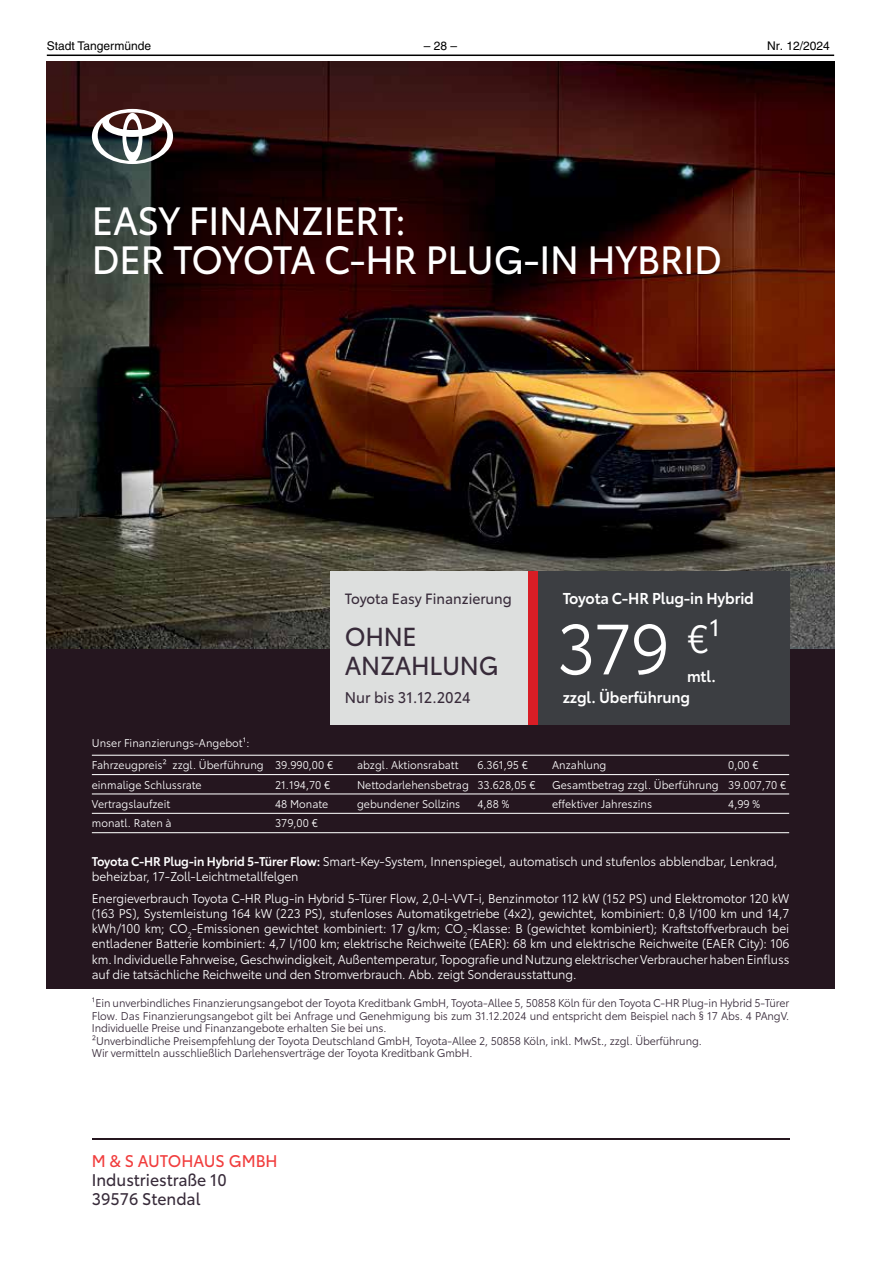
<style>
.page{position:relative;width:881px;height:1263px;background:#fff}
.page>*{position:absolute;margin:0;border:0;box-sizing:border-box;transform-origin:0 0}
.t1{font:70.05px "Toyota Type";color:#fff;scale:.95 1}
.t2{font:38.85px/38.8px "Toyota Type";letter-spacing:-.005em;color:#fff;scale:.95 1}
.t3{font:25.65px/29.1px "Toyota Type";letter-spacing:-.01em;color:#382b3a;scale:.95 1}
.t4{font:16.65px/19.5px "Toyota Type";color:#382b3a;scale:.95 1}
.t5{font:16.65px "Toyota Type";color:#f13d3d;scale:.95 1}
.t6{font:600 15.6px/21.3px "Toyota Type";letter-spacing:-.01em;color:#fff;scale:.95 1}
.t7{font:15.3px "Toyota Type";color:#382b3a;scale:.95 1}
.t8{font:14.7px "Toyota Type";color:#382b3a;scale:.95 1}
.t9{font:12.45px/15.3px "Toyota Type";letter-spacing:-.01em;color:#fff;scale:.95 1}
.t10{font:12px "Helvetica LT";color:#000}
.t11{font:11.1px/12.5px "Toyota Type";letter-spacing:-.015em;color:#382b3a;scale:.95 1}
.t12{font:11.1px/22.2px "Toyota Type";color:#fff;scale:.95 1}
.s1{font-weight:600}
</style>
<div class="page">
<hr style="left:47px;top:55px;width:786px;height:1px;background:#000">
<div style="left:47px;top:62px;width:786px;height:1169px;background:#25161f"></div>
<img style="left:47px;top:62px;width:786px;height:586px">
<svg style="left:92px;top:109px;width:81px;height:55px;background:#7b7474"></svg>
<div style="left:330px;top:571px;width:198px;height:154px;background:#dddfde"></div>
<div style="left:528px;top:571px;width:10px;height:154px;background:#d81d25"></div>
<div style="left:537px;top:571px;width:252px;height:154px;background:#3c3e42"></div>
<hr style="left:92px;top:755px;width:696px;height:1px;background:#fff">
<hr style="left:92px;top:774px;width:696px;height:1px;background:#fff">
<hr style="left:92px;top:793px;width:696px;height:1px;background:#fff">
<hr style="left:92px;top:813px;width:696px;height:1px;background:#fff">
<hr style="left:92px;top:832px;width:696px;height:1px;background:#fff">
<div style="left:47px;top:990px;width:786px;height:241px;background:#fff"></div>
<hr style="left:92px;top:1139px;width:696px;height:1px;background:#25161f">
<p class="t10" style="left:47px;top:39px;width:106px">Stadt Tangermünde</p>
<p class="t10" style="left:423px;top:39px;width:35px">– 28 –</p>
<p class="t10" style="left:766px;top:39px;width:64px">Nr. 12/2024</p>
<h2 class="t2" style="left:92px;top:198px;width:664px">EASY FINANZIERT:<br>DER TOYOTA C-HR PLUG-IN HYBRID</h2>
<p class="t8" style="left:345px;top:588px;width:177px">Toyota Easy Finanzierung</p>
<h3 class="t3" style="left:345px;top:620px;width:163px">OHNE<br>ANZAHLUNG</h3>
<p class="t7" style="left:345px;top:686px;width:134px">Nur bis 31.12.2024</p>
<p class="t6" style="left:562px;top:587px;width:202px">Toyota C-HR Plug-in Hybrid</p>
<h1 class="t1" style="left:556px;top:598px;width:175px">379 <sup>€¹</sup></h1>
<p class="t6" style="left:562px;top:664px;width:163px;text-indent:124px">mtl. zzgl. Überführung</p>
<p class="t12" style="left:92px;top:731px;width:255px">Unser Finanzierungs-Angebot¹:<br>Fahrzeugpreis² zzgl. Überführung 39.990,00 €</p>
<p class="t12" style="left:357px;top:753px;width:108px">abzgl. Aktionsrabatt</p>
<p class="t12" style="left:477px;top:753px;width:55px">6.361,95 €</p>
<p class="t12" style="left:552px;top:753px;width:59px">Anzahlung</p>
<p class="t12" style="left:728px;top:753px;width:34px">0,00 €</p>
<p class="t12" style="left:92px;top:773px;width:117px">einmalige Schlussrate</p>
<p class="t12" style="left:275px;top:773px;width:60px">21.194,70 €</p>
<p class="t12" style="left:357px;top:773px;width:189px">Nettodarlehensbetrag 33.628,05 €</p>
<p class="t12" style="left:552px;top:773px;width:248px">Gesamtbetrag zzgl. Überführung 39.007,70 €</p>
<p class="t12" style="left:92px;top:792px;width:84px">Vertragslaufzeit</p>
<p class="t12" style="left:275px;top:792px;width:58px">48 Monate</p>
<p class="t12" style="left:357px;top:792px;width:110px">gebundener Sollzins</p>
<p class="t12" style="left:477px;top:792px;width:35px">4,88 %</p>
<p class="t12" style="left:552px;top:792px;width:107px">effektiver Jahreszins</p>
<p class="t12" style="left:728px;top:792px;width:35px">4,99 %</p>
<p class="t12" style="left:92px;top:811px;width:85px">monatl. Raten à</p>
<p class="t12" style="left:275px;top:811px;width:46px">379,00 €</p>
<p class="t9" style="left:92px;top:853px;width:723px"><span class="s1">Toyota C-HR Plug-in Hybrid 5-Türer Flow:</span> Smart-Key-System, Innenspiegel, automatisch und stufenlos abblendbar, Lenkrad, beheizbar, 17-Zoll-Leichtmetallfelgen</p>
<p class="t9" style="left:92px;top:889px;width:735px;text-align:justify">Energieverbrauch Toyota C-HR Plug-in Hybrid 5-Türer Flow, 2,0-l-VVT-i, Benzinmotor 112 kW (152 PS) und Elektromotor 120 kW (163 PS), Systemleistung 164 kW (223 PS), stufenloses Automatikgetriebe (4x2), gewichtet, kombiniert: 0,8 l/100 km und 14,7 kWh/100 km; CO<sub>2</sub>-Emissionen gewichtet kombiniert: 17 g/km; CO<sub>2</sub>-Klasse: B (gewichtet kombiniert); Kraftstoffverbrauch bei entladener Batterie kombiniert: 4,7 l/100 km; elektrische Reichweite (EAER): 68 km und elektrische Reichweite (EAER City): 106 km. Individuelle Fahrweise, Geschwindigkeit, Außentemperatur, Topografie und Nutzung elektrischer Verbraucher haben Einfluss auf die tatsächliche Reichweite und den Stromverbrauch. Abb. zeigt Sonderausstattung.</p>
<p class="t11" style="left:92px;top:996px;width:735px">¹Ein unverbindliches Finanzierungsangebot der Toyota Kreditbank GmbH, Toyota-Allee 5, 50858 Köln für den Toyota C-HR Plug-in Hybrid 5-Türer Flow. Das Finanzierungsangebot gilt bei Anfrage und Genehmigung bis zum 31.12.2024 und entspricht dem Beispiel nach § 17 Abs. 4 PAngV.<br>Individuelle Preise und Finanzangebote erhalten Sie bei uns.<br>²Unverbindliche Preisempfehlung der Toyota Deutschland GmbH, Toyota-Allee 2, 50858 Köln, inkl. MwSt., zzgl. Überführung.<br>Wir vermitteln ausschließlich Darlehensverträge der Toyota Kreditbank GmbH.</p>
<h3 class="t5" style="left:92px;top:1148px;width:197px">M &amp; S AUTOHAUS GMBH</h3>
<h3 class="t4" style="left:92px;top:1169px;width:143px">Industriestraße 10<br>39576 Stendal</h3>
</div>
